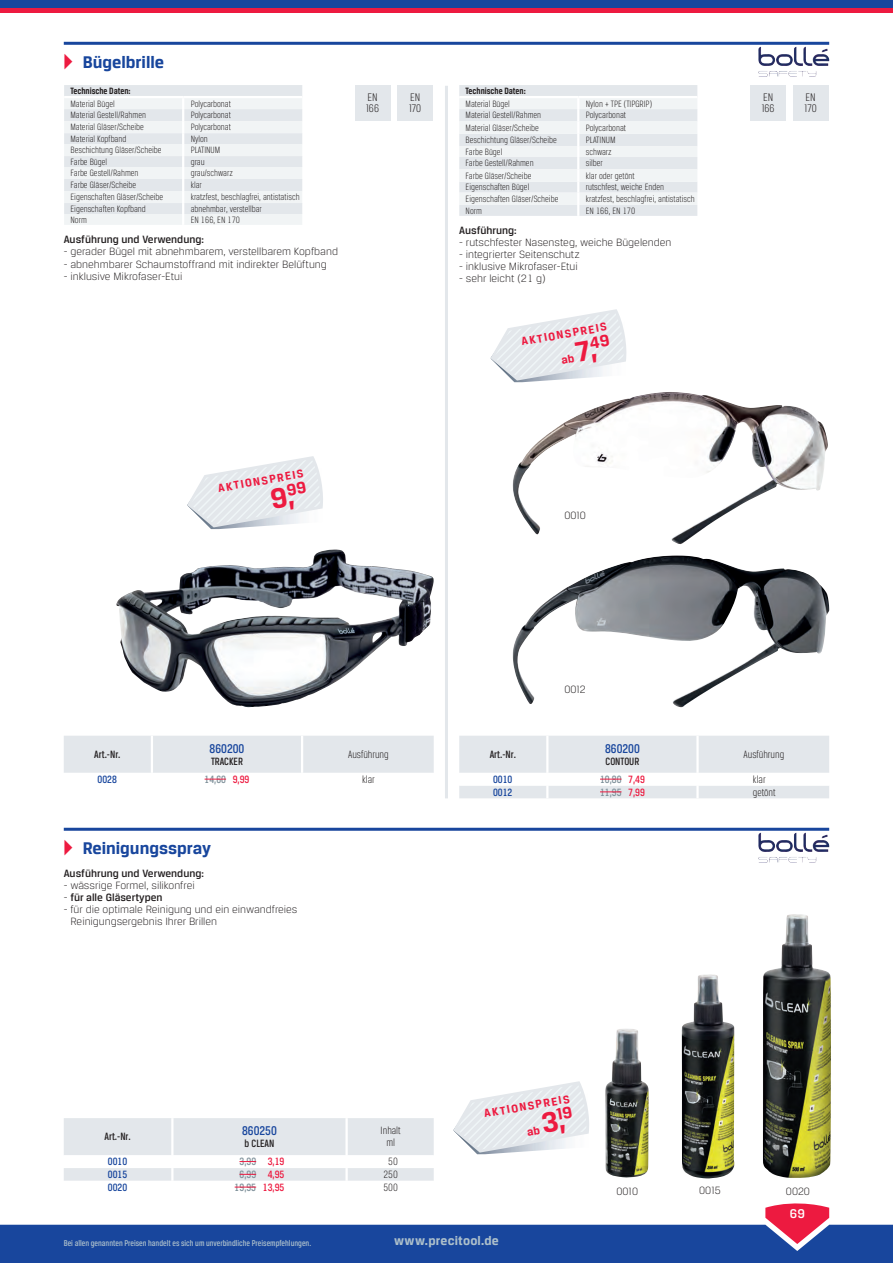
<style>
.page{position:relative;width:893px;height:1263px;background:#fff}
.page>*{position:absolute;margin:0;border:0;box-sizing:border-box;transform-origin:0 0}
.t1{font:700 30px "Breuer Text";color:#ed1a40}
.t2{font:700 18px "Breuer Text";color:#18469d}
.t3{font:500 13.5px "Breuer Condensed";color:#18469d}
.t4{font:700 13.5px "Breuer Text";letter-spacing:.01em;color:#adc0cb}
.t5{font:500 13.5px "Breuer Text";color:#fff}
.t6{font:700 12px/25.5px "Breuer Text";color:#ed1a40;text-align:center}
.t7{font:300 11.7px/10.4px "Breuer Condensed";letter-spacing:-.005em;color:#231f20}
.t8{font:300 11.25px/12px "Breuer Text";color:#231f20}
.t9{font:500 11.25px "Breuer Text";color:#231f20}
.t10{font:500 11.25px "Breuer Condensed";color:#7f919a}
.t11{font:300 11.25px/12px "Breuer Condensed";color:#231f20;text-align:center}
.t12{font:500 11.25px "Breuer Condensed";color:#231f20}
.t13{font:500 11.25px "Breuer Condensed";color:#18469d}
.t14{font:300 9.75px "Breuer Condensed";color:#231f20}
.t15{font:700 9.75px "Breuer Condensed";color:#231f20}
.t16{font:500 9px "Breuer Condensed";color:#adc0cb}
.s1{font-family:"European Pi Three";font-weight:400;color:#ed1a40}
.s2{color:#ed1a40}
.s3{font-weight:300}
</style>
<div class="page">
<div style="left:459px;top:85px;width:238px;height:131px;background:#eaedf0"></div>
<hr style="left:459px;top:96px;width:119px;height:2px;background:#fff">
<hr style="left:578px;top:96px;width:119px;height:2px;background:#fff">
<img style="left:512px;top:392px;width:316px;height:152px">
<img style="left:512px;top:555px;width:317px;height:152px">
<hr style="left:64px;top:42px;width:765px;height:3px;background:#18469d">
<svg style="left:459px;top:736px;width:370px;height:62px"></svg>
<img style="left:758px;top:47px;width:71px;height:30px">
<img style="left:116px;top:549px;width:318px;height:158px">
<svg style="left:64px;top:736px;width:370px;height:44px"></svg>
<img style="left:763px;top:914px;width:68px;height:167px">
<img style="left:682px;top:974px;width:53px;height:107px">
<img style="left:611px;top:1029px;width:31px;height:52px">
<hr style="left:64px;top:828px;width:765px;height:3px;background:#18469d">
<img style="left:758px;top:833px;width:71px;height:29px">
<svg style="left:490px;top:309px;width:137px;height:72px"></svg>
<img style="left:209px;top:527px;width:38px;height:2px">
<svg style="left:187px;top:456px;width:136px;height:71px"></svg>
<svg style="left:64px;top:85px;width:238px;height:140px"></svg>
<hr style="left:64px;top:96px;width:119px;height:2px;background:#fff">
<hr style="left:183px;top:96px;width:119px;height:2px;background:#fff">
<div style="left:793px;top:85px;width:35px;height:35px;background:#e3e7eb"></div>
<div style="left:750px;top:85px;width:36px;height:35px;background:#e3e7eb"></div>
<div style="left:398px;top:85px;width:35px;height:35px;background:#e3e7eb"></div>
<div style="left:355px;top:85px;width:35px;height:35px;background:#e3e7eb"></div>
<div style="left:0;top:0;width:893px;height:9px;background:#18469d"></div>
<hr style="left:0;top:9px;width:893px;height:4px;background:#ed1a40">
<svg style="left:0;top:1081px;width:893px;height:182px"></svg>
<hr style="left:445px;top:86px;width:3px;height:712px;background:#e3e7eb">
<h2 class="t2" style="left:64px;top:52px;width:102px"><span class="s1">A</span> Bügelbrille</h2>
<p class="t15" style="left:71px;top:85px;width:62px">Technische Daten:</p>
<p class="t14" style="left:71px;top:98px;width:46px">Material Bügel</p>
<p class="t14" style="left:191px;top:98px;width:42px">Polycarbonat</p>
<p class="t14" style="left:71px;top:110px;width:77px">Material Gestell/Rahmen</p>
<p class="t14" style="left:191px;top:110px;width:42px">Polycarbonat</p>
<p class="t14" style="left:71px;top:122px;width:75px">Material Gläser/Scheibe</p>
<p class="t14" style="left:191px;top:122px;width:42px">Polycarbonat</p>
<p class="t14" style="left:71px;top:133px;width:57px">Material Kopfband</p>
<p class="t14" style="left:191px;top:133px;width:19px">Nylon</p>
<p class="t14" style="left:71px;top:145px;width:93px">Beschichtung Gläser/Scheibe</p>
<p class="t14" style="left:191px;top:145px;width:31px">PLATINUM</p>
<p class="t14" style="left:71px;top:156px;width:38px">Farbe Bügel</p>
<p class="t14" style="left:191px;top:156px;width:15px">grau</p>
<p class="t14" style="left:71px;top:168px;width:70px">Farbe Gestell/Rahmen</p>
<p class="t14" style="left:191px;top:168px;width:44px">grau/schwarz</p>
<p class="t14" style="left:71px;top:180px;width:67px">Farbe Gläser/Scheibe</p>
<p class="t14" style="left:191px;top:180px;width:13px">klar</p>
<p class="t14" style="left:71px;top:192px;width:94px">Eigenschaften Gläser/Scheibe</p>
<p class="t14" style="left:191px;top:192px;width:110px">kratzfest, beschlagfrei, antistatisch</p>
<p class="t14" style="left:71px;top:203px;width:77px">Eigenschaften Kopfband</p>
<p class="t14" style="left:191px;top:203px;width:73px">abnehmbar, verstellbar</p>
<p class="t14" style="left:71px;top:214px;width:18px">Norm</p>
<p class="t14" style="left:191px;top:214px;width:51px">EN 166, EN 170</p>
<p class="t9" style="left:64px;top:234px;width:142px">Ausführung und Verwendung:</p>
<p class="t8" style="left:64px;top:246px;width:276px">- gerader Bügel mit abnehmbarem, verstellbarem Kopfband</p>
<p class="t8" style="left:64px;top:258px;width:264px">- abnehmbarer Schaumstoffrand mit indirekter Belüftung</p>
<p class="t8" style="left:64px;top:270px;width:120px">- inklusive Mikrofaser-Etui</p>
<p class="t7" style="left:366px;top:92px;width:14px">EN<br>166</p>
<p class="t7" style="left:409px;top:92px;width:14px">EN<br>170</p>
<p class="t15" style="left:466px;top:85px;width:62px">Technische Daten:</p>
<p class="t14" style="left:466px;top:98px;width:46px">Material Bügel</p>
<p class="t14" style="left:586px;top:98px;width:68px">Nylon + TPE (TIPGRIP)</p>
<p class="t14" style="left:466px;top:110px;width:77px">Material Gestell/Rahmen</p>
<p class="t14" style="left:586px;top:110px;width:42px">Polycarbonat</p>
<p class="t14" style="left:466px;top:122px;width:75px">Material Gläser/Scheibe</p>
<p class="t14" style="left:586px;top:122px;width:42px">Polycarbonat</p>
<p class="t14" style="left:466px;top:135px;width:93px">Beschichtung Gläser/Scheibe</p>
<p class="t14" style="left:586px;top:135px;width:31px">PLATINUM</p>
<p class="t14" style="left:466px;top:146px;width:38px">Farbe Bügel</p>
<p class="t14" style="left:586px;top:146px;width:27px">schwarz</p>
<p class="t14" style="left:466px;top:158px;width:70px">Farbe Gestell/Rahmen</p>
<p class="t14" style="left:586px;top:158px;width:19px">silber</p>
<p class="t14" style="left:466px;top:170px;width:67px">Farbe Gläser/Scheibe</p>
<p class="t14" style="left:586px;top:170px;width:50px">klar oder getönt</p>
<p class="t14" style="left:466px;top:182px;width:65px">Eigenschaften Bügel</p>
<p class="t14" style="left:586px;top:182px;width:80px">rutschfest, weiche Enden</p>
<p class="t14" style="left:466px;top:194px;width:94px">Eigenschaften Gläser/Scheibe</p>
<p class="t14" style="left:586px;top:194px;width:110px">kratzfest, beschlagfrei, antistatisch</p>
<p class="t14" style="left:466px;top:205px;width:18px">Norm</p>
<p class="t14" style="left:586px;top:205px;width:51px">EN 166, EN 170</p>
<p class="t9" style="left:459px;top:224px;width:59px">Ausführung:</p>
<p class="t8" style="left:459px;top:236px;width:214px">- rutschfester Nasensteg, weiche Bügelenden</p>
<p class="t8" style="left:459px;top:248px;width:122px">- integrierter Seitenschutz</p>
<p class="t8" style="left:459px;top:260px;width:120px">- inklusive Mikrofaser-Etui</p>
<p class="t8" style="left:459px;top:272px;width:88px">- sehr leicht (21 g)</p>
<p class="t6" style="left:519px;top:329px;width:88px;rotate:-10deg">AKTIONSPREIS ab</p>
<h1 class="t1" style="left:573px;top:335px;width:36px;rotate:-10deg">7,<sup>49</sup></h1>
<p class="t6" style="left:216px;top:476px;width:88px;rotate:-10deg">AKTIONSPREIS</p>
<h1 class="t1" style="left:268px;top:482px;width:38px;rotate:-10deg">9,<sup>99</sup></h1>
<p class="t8" style="left:564px;top:510px;width:23px">0010</p>
<p class="t7" style="left:762px;top:92px;width:14px">EN<br>166</p>
<p class="t7" style="left:805px;top:92px;width:14px">EN<br>170</p>
<p class="t12" style="left:94px;top:748px;width:28px">Art.-Nr.</p>
<h3 class="t3" style="left:210px;top:741px;width:36px">860200</h3>
<p class="t12" style="left:211px;top:755px;width:33px">TRACKER</p>
<p class="t11" style="left:348px;top:748px;width:42px">Ausführung</p>
<p class="t13" style="left:98px;top:773px;width:21px">0028</p>
<p class="t10" style="left:205px;top:773px;width:46px">14,60 <span class="s2">9,99</span></p>
<p class="t11" style="left:362px;top:773px;width:14px">klar</p>
<h2 class="t2" style="left:64px;top:838px;width:149px"><span class="s1">A</span> Reinigungsspray</h2>
<p class="t9" style="left:64px;top:867px;width:142px">Ausführung und Verwendung:</p>
<p class="t8" style="left:64px;top:879px;width:133px">- wässrige Formel, silikonfrei</p>
<p class="t9" style="left:64px;top:891px;width:100px"><span class="s3">-</span> für alle Gläsertypen</p>
<p class="t8" style="left:70px;top:903px;width:229px;text-indent:-7px">- für die optimale Reinigung und ein einwandfreies<br>Reinigungsergebnis Ihrer Brillen</p>
<p class="t12" style="left:490px;top:748px;width:28px">Art.-Nr.</p>
<p class="t8" style="left:564px;top:683px;width:23px">0012</p>
<h3 class="t3" style="left:605px;top:741px;width:36px">860200</h3>
<p class="t12" style="left:606px;top:755px;width:35px">CONTOUR</p>
<p class="t11" style="left:744px;top:748px;width:42px">Ausführung</p>
<p class="t13" style="left:493px;top:773px;width:21px">0010</p>
<p class="t10" style="left:600px;top:773px;width:46px">10,80 <span class="s2">7,49</span></p>
<p class="t11" style="left:753px;top:773px;width:14px">klar</p>
<p class="t13" style="left:493px;top:786px;width:21px">0012</p>
<p class="t10" style="left:600px;top:786px;width:46px">11,95 <span class="s2">7,99</span></p>
<p class="t11" style="left:753px;top:786px;width:24px">getönt</p>
<p class="t12" style="left:104px;top:1130px;width:28px">Art.-Nr.</p>
<h3 class="t3" style="left:242px;top:1123px;width:36px">860250</h3>
<p class="t12" style="left:245px;top:1137px;width:31px">b CLEAN</p>
<p class="t11" style="left:381px;top:1124px;width:22px">Inhalt ml</p>
<p class="t13" style="left:108px;top:1155px;width:21px">0010</p>
<p class="t10" style="left:239px;top:1155px;width:46px">3,99 <span class="s2">3,19</span></p>
<p class="t11" style="left:388px;top:1155px;width:11px">50</p>
<p class="t13" style="left:108px;top:1168px;width:21px">0015</p>
<p class="t10" style="left:239px;top:1168px;width:46px">6,99 <span class="s2">4,95</span></p>
<p class="t11" style="left:383px;top:1168px;width:16px">250</p>
<p class="t13" style="left:108px;top:1181px;width:21px">0020</p>
<p class="t10" style="left:235px;top:1181px;width:51px">19,95 <span class="s2">13,95</span></p>
<p class="t11" style="left:383px;top:1181px;width:16px">500</p>
<p class="t6" style="left:482px;top:1101px;width:88px;rotate:-10deg">AKTIONSPREIS ab</p>
<h1 class="t1" style="left:539px;top:1106px;width:33px;rotate:-10deg">3 ,<sup>19</sup></h1>
<p class="t8" style="left:616px;top:1185px;width:23px">0010</p>
<p class="t8" style="left:699px;top:1184px;width:23px">0015</p>
<p class="t8" style="left:786px;top:1185px;width:25px">0020</p>
<h3 class="t5" style="left:790px;top:1206px;width:17px">69</h3>
<p class="t16" style="left:64px;top:1238px;width:249px">Bei allen genannten Preisen handelt es sich um unverbindliche Preisempfehlungen.</p>
<h3 class="t4" style="left:394px;top:1233px;width:106px">www.precitool.de</h3>
</div>
